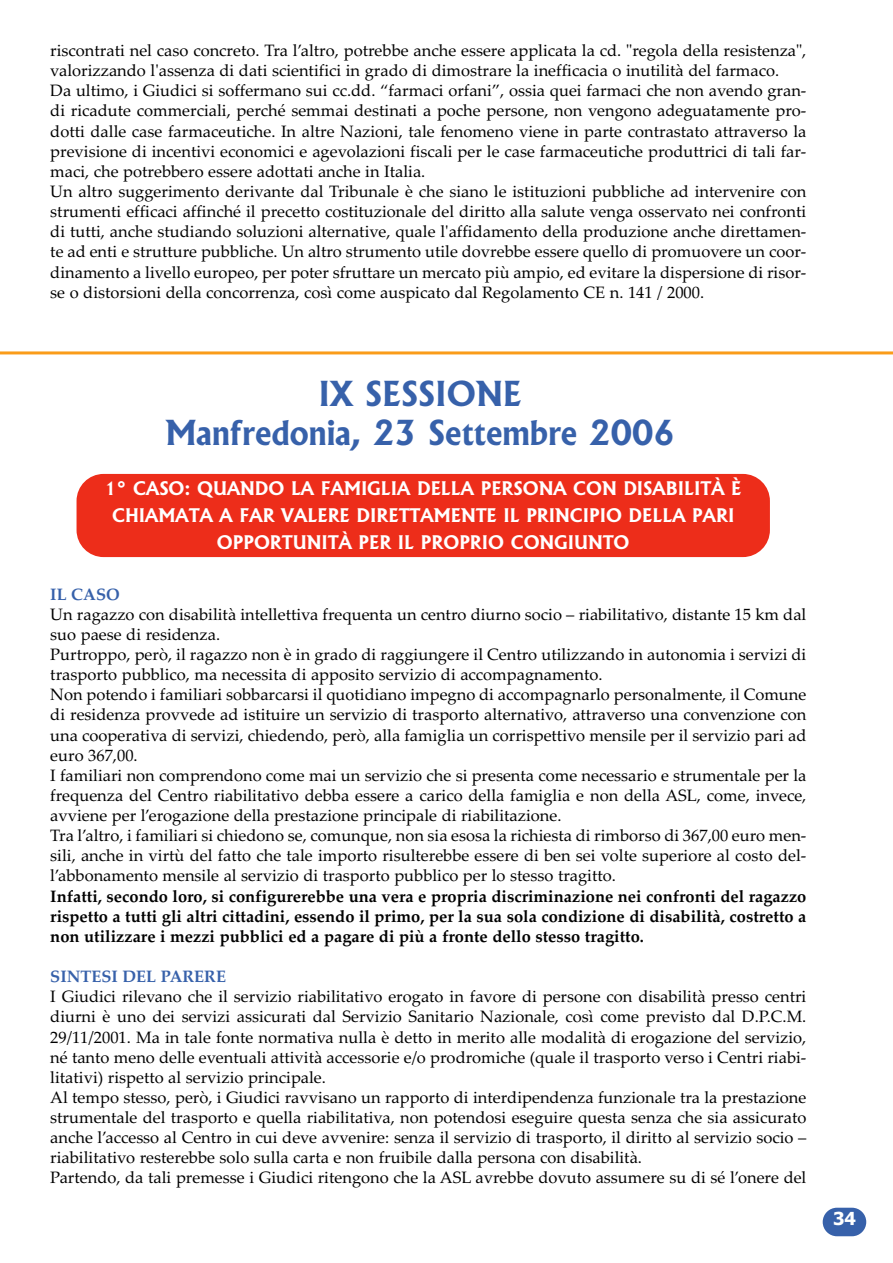
<style>
.page{position:relative;width:893px;height:1263px;background:#fff}
.page>*{position:absolute;margin:0;border:0;box-sizing:border-box;transform-origin:0 0}
.t1{font:700 33px/39.6px "Albertus";color:#3761aa;text-align:center}
.t2{font:700 18px/27px "Albertus";color:#fff;text-align:center}
.t3{font:700 18px "Tahoma";color:#fff}
.t4{font:16.5px/20.1px "Palatino Linotype";color:#000}
.t5{font:700 16.5px/20.1px "Palatino Linotype";color:#000;text-align:justify}
.t6{font:700 16.5px "Palatino Linotype";color:#3761aa}
</style>
<div class="page">
<div style="left:823px;top:1208px;width:43px;height:28px;background:#3761aa;border-radius:14px"></div>
<hr style="left:0;top:351px;width:893px;height:3px;background:#fa9c19">
<div style="left:77px;top:474px;width:693px;height:83px;background:#ed2d1a;border-radius:27px"></div>
<p class="t4" style="left:50px;top:40px;width:758px">riscontrati nel caso concreto. Tra l’altro, potrebbe anche essere applicata la cd. "regola della resistenza", valorizzando l'assenza di dati scientifici in grado di dimostrare la inefficacia o inutilità del farmaco.<br>Da ultimo, i Giudici si soffermano sui cc.dd. “farmaci orfani”, ossia quei farmaci che non avendo gran&shy;di ricadute commerciali, perché semmai destinati a poche persone, non vengono adeguatamente pro&shy;dotti dalle case farmaceutiche. In altre Nazioni, tale fenomeno viene in parte contrastato attraverso la previsione di incentivi economici e agevolazioni fiscali per le case farmaceutiche produttrici di tali far&shy;maci, che potrebbero essere adottati anche in Italia.<br>Un altro suggerimento derivante dal Tribunale è che siano le istituzioni pubbliche ad intervenire con strumenti efficaci affinché il precetto costituzionale del diritto alla salute venga osservato nei confronti di tutti, anche studiando soluzioni alternative, quale l'affidamento della produzione anche direttamen&shy;te ad enti e strutture pubbliche. Un altro strumento utile dovrebbe essere quello di promuovere un coor&shy;dinamento a livello europeo, per poter sfruttare un mercato più ampio, ed evitare la dispersione di risor&shy;se o distorsioni della concorrenza, così come auspicato dal Regolamento CE n. 141 / 2000.</p>
<h1 class="t1" style="left:166px;top:374px;width:511px">IX SESSIONE<br>Manfredonia, 23 Settembre 2006</h1>
<p class="t2" style="left:105px;top:475px;width:638px">1° CASO: QUANDO LA FAMIGLIA DELLA PERSONA CON DISABILITÀ È<br>CHIAMATA A FAR VALERE DIRETTAMENTE IL PRINCIPIO DELLA PARI<br>OPPORTUNITÀ PER IL PROPRIO CONGIUNTO</p>
<p class="t6" style="left:50px;top:584px;width:71px">IL CASO</p>
<p class="t4" style="left:50px;top:604px;width:758px">Un ragazzo con disabilità intellettiva frequenta un centro diurno socio – riabilitativo, distante 15 km dal suo paese di residenza.<br>Purtroppo, però, il ragazzo non è in grado di raggiungere il Centro utilizzando in autonomia i servizi di trasporto pubblico, ma necessita di apposito servizio di accompagnamento.<br>Non potendo i familiari sobbarcarsi il quotidiano impegno di accompagnarlo personalmente, il Comune di residenza provvede ad istituire un servizio di trasporto alternativo, attraverso una convenzione con una cooperativa di servizi, chiedendo, però, alla famiglia un corrispettivo mensile per il servizio pari ad euro 367,00.<br>I familiari non comprendono come mai un servizio che si presenta come necessario e strumentale per la frequenza del Centro riabilitativo debba essere a carico della famiglia e non della ASL, come, invece, avviene per l’erogazione della prestazione principale di riabilitazione.<br>Tra l’altro, i familiari si chiedono se, comunque, non sia esosa la richiesta di rimborso di 367,00 euro men&shy;sili, anche in virtù del fatto che tale importo risulterebbe essere di ben sei volte superiore al costo del&shy;l’abbonamento mensile al servizio di trasporto pubblico per lo stesso tragitto.</p>
<p class="t5" style="left:50px;top:886px;width:758px">Infatti, secondo loro, si configurerebbe una vera e propria discriminazione nei confronti del ragazzo rispetto a tutti gli altri cittadini, essendo il primo, per la sua sola condizione di disabilità, costretto a non utilizzare i mezzi pubblici ed a pagare di più a fronte dello stesso tragitto.</p>
<p class="t6" style="left:50px;top:967px;width:177px">SINTESI DEL PARERE</p>
<p class="t4" style="left:50px;top:986px;width:758px">I Giudici rilevano che il servizio riabilitativo erogato in favore di persone con disabilità presso centri diurni è uno dei servizi assicurati dal Servizio Sanitario Nazionale, così come previsto dal D.P.C.M.<br>29/11/2001. Ma in tale fonte normativa nulla è detto in merito alle modalità di erogazione del servizio, né tanto meno delle eventuali attività accessorie e/o prodromiche (quale il trasporto verso i Centri riabi&shy;litativi) rispetto al servizio principale.<br>Al tempo stesso, però, i Giudici ravvisano un rapporto di interdipendenza funzionale tra la prestazione strumentale del trasporto e quella riabilitativa, non potendosi eseguire questa senza che sia assicurato anche l’accesso al Centro in cui deve avvenire: senza il servizio di trasporto, il diritto al servizio socio – riabilitativo resterebbe solo sulla carta e non fruibile dalla persona con disabilità.<br>Partendo, da tali premesse i Giudici ritengono che la ASL avrebbe dovuto assumere su di sé l’onere del</p>
<p class="t3" style="left:833px;top:1208px;width:24px">34</p>
</div>
